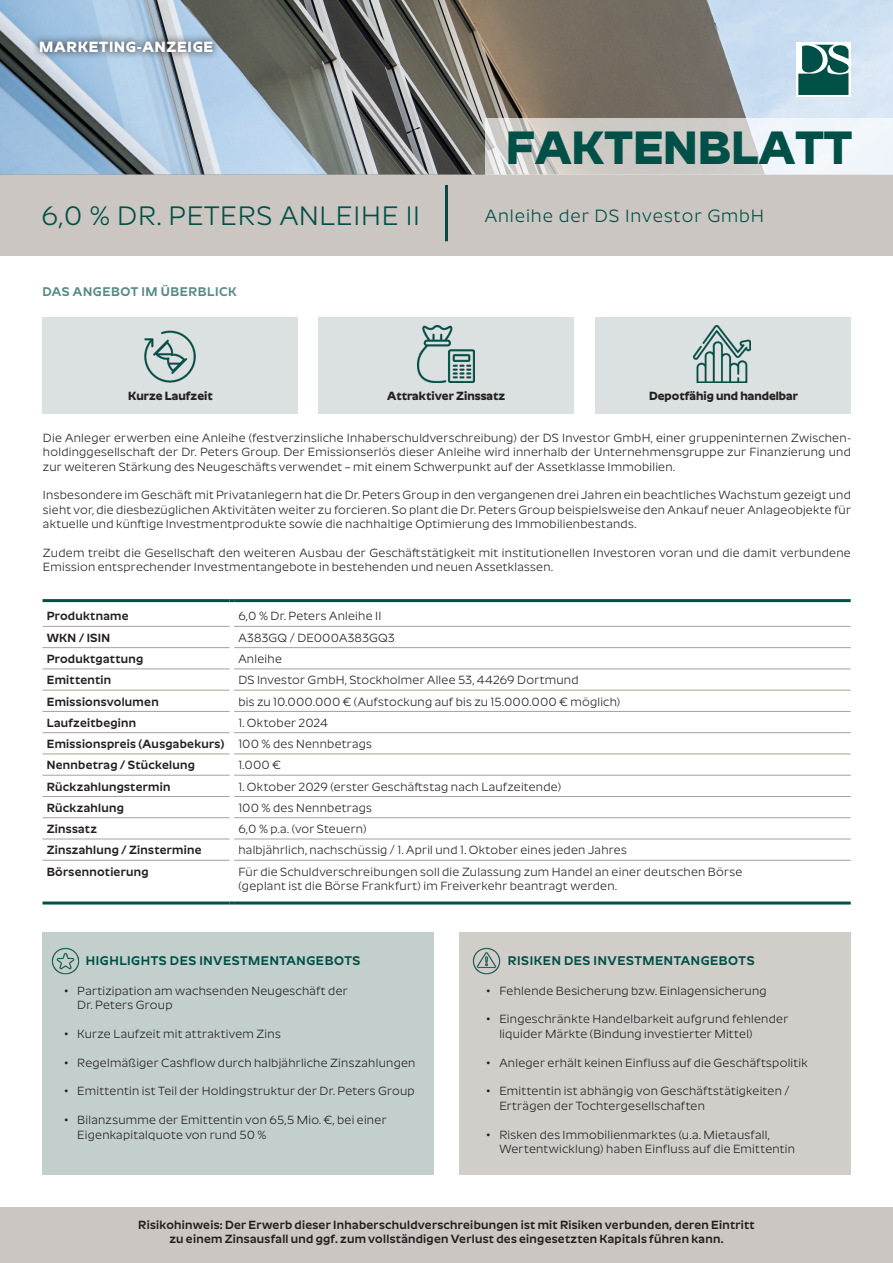
<style>
.page{position:relative;width:893px;height:1263px;background:#fff}
.page>*{position:absolute;margin:0;border:0;box-sizing:border-box;transform-origin:0 0}
.t1{font:700 47.25px "Roundo";color:#005047}
.t2{font:27px "Roundo";letter-spacing:.03em;color:#005047}
.t3{font:18px "Roundo";letter-spacing:.05em;color:#005047}
.t4{font:700 15px "Roundo";letter-spacing:.05em;color:#fff}
.t5{font:600 12.75px "Roundo";letter-spacing:.045em;color:#005047}
.t6{font:600 12.75px "Roundo";letter-spacing:.045em;color:#558b84}
.Fließtext_8_pt{font:12px/14.4px "Roundo";letter-spacing:.02em;color:#231f20}
.Tabelle_Text_libü_8pt{font:12px/14.4px "Roundo";letter-spacing:.02em;color:#231f20}
.DW_TAB_Text_Reg_7_5_12{font:12px/14.4px "Roundo";letter-spacing:.02em;color:#231f20}
.Tabelle_Text_libü_8pt-2{font:600 12px "Roundo";letter-spacing:.025em;color:#231f20}
.Rück_Adresse_8_5pt{font:600 12px/14.4px "Roundo";letter-spacing:.025em;color:#231f20;text-align:center}
.t7{font:700 12px "Roundo";color:#231f20}
</style>
<div class="page">
<div style="left:0;top:1207px;width:893px;height:56px;background:#cbc6c1"></div>
<img style="left:0;top:0;width:893px;height:174px">
<div style="left:796px;top:43px;width:54px;height:54px;background:#fff"></div>
<svg style="left:798px;top:45px;width:51px;height:50px"></svg>
<div style="left:0;top:174px;width:893px;height:82px;background:#cbc6c1"></div>
<svg style="left:485px;top:118px;width:408px;height:56px;fill:#d0cdc9"></svg>
<hr style="left:445px;top:185px;width:3px;height:56px;background:#044b46">
<div style="left:32px;top:33px;width:188px;height:27px;background:#231f20;opacity:.7"></div>
<hr style="left:43px;top:626px;width:187px;height:1px;background:#a9a098">
<hr style="left:43px;top:647px;width:187px;height:1px;background:#a9a098">
<hr style="left:43px;top:668px;width:187px;height:1px;background:#a9a098">
<hr style="left:43px;top:690px;width:187px;height:1px;background:#a9a098">
<hr style="left:43px;top:711px;width:187px;height:1px;background:#a9a098">
<hr style="left:43px;top:732px;width:187px;height:1px;background:#a9a098">
<hr style="left:43px;top:753px;width:187px;height:1px;background:#a9a098">
<hr style="left:43px;top:775px;width:187px;height:1px;background:#a9a098">
<hr style="left:43px;top:796px;width:187px;height:1px;background:#a9a098">
<hr style="left:43px;top:817px;width:187px;height:1px;background:#a9a098">
<hr style="left:43px;top:839px;width:187px;height:1px;background:#a9a098">
<hr style="left:43px;top:860px;width:187px;height:1px;background:#a9a098">
<hr style="left:234px;top:626px;width:617px;height:1px;background:#a9a098">
<hr style="left:234px;top:647px;width:617px;height:1px;background:#a9a098">
<hr style="left:234px;top:668px;width:617px;height:1px;background:#a9a098">
<hr style="left:234px;top:690px;width:617px;height:1px;background:#a9a098">
<hr style="left:234px;top:711px;width:617px;height:1px;background:#a9a098">
<hr style="left:234px;top:732px;width:617px;height:1px;background:#a9a098">
<hr style="left:234px;top:753px;width:617px;height:1px;background:#a9a098">
<hr style="left:234px;top:775px;width:617px;height:1px;background:#a9a098">
<hr style="left:234px;top:796px;width:617px;height:1px;background:#a9a098">
<hr style="left:234px;top:817px;width:617px;height:1px;background:#a9a098">
<hr style="left:234px;top:839px;width:617px;height:1px;background:#a9a098">
<hr style="left:234px;top:860px;width:617px;height:1px;background:#a9a098">
<hr style="left:43px;top:599px;width:187px;height:3px;background:#005047">
<svg style="left:230px;top:599px;width:4px;height:3px"></svg>
<hr style="left:234px;top:599px;width:617px;height:3px;background:#005047">
<hr style="left:43px;top:901px;width:187px;height:3px;background:#005047">
<svg style="left:230px;top:901px;width:4px;height:3px"></svg>
<hr style="left:234px;top:901px;width:617px;height:3px;background:#005047">
<div style="left:43px;top:932px;width:391px;height:242px;background:#c3cfcd"></div>
<img style="left:51px;top:947px;width:29px;height:28px">
<div style="left:459px;top:932px;width:391px;height:242px;background:#d1cdc9"></div>
<img style="left:472px;top:947px;width:29px;height:28px">
<div style="left:43px;top:317px;width:255px;height:97px;background:#dbe0e0"></div>
<div style="left:319px;top:317px;width:255px;height:97px;background:#dbe0e0"></div>
<div style="left:595px;top:317px;width:255px;height:97px;background:#dbe0e0"></div>
<img style="left:144px;top:330px;width:52px;height:53px">
<img style="left:418px;top:326px;width:56px;height:56px">
<img style="left:694px;top:326px;width:56px;height:56px">
<p class="t4" style="left:39px;top:38px;width:175px">MARKETING-ANZEIGE</p>
<p class="t1" style="left:506px;top:121px;width:348px">FAKTENBLATT</p>
<p class="t2" style="left:41px;top:201px;width:380px">6,0 % DR. PETERS ANLEIHE II</p>
<p class="t3" style="left:485px;top:206px;width:281px">Anleihe der DS Investor GmbH</p>
<p class="t6" style="left:43px;top:284px;width:196px">DAS ANGEBOT IM ÜBERBLICK</p>
<p class="t7" style="left:128px;top:389px;width:86px">Kurze Laufzeit</p>
<p class="t7" style="left:387px;top:389px;width:119px">Attraktiver Zinssatz</p>
<p class="t7" style="left:649px;top:389px;width:150px">Depotfähig und handelbar</p>
<p class="Fließtext_8_pt" style="left:43px;top:431px;width:809px;text-align:justify">Die Anleger erwerben eine Anleihe (festverzinsliche Inhaberschuldverschreibung) der DS Investor GmbH, einer gruppeninternen Zwischen&shy;holdinggesellschaft der Dr. Peters Group. Der Emissionserlös dieser Anleihe wird innerhalb der Unternehmensgruppe zur Finanzierung und zur weiteren Stärkung des Neugeschäfts verwendet – mit einem Schwerpunkt auf der Assetklasse Immobilien.</p>
<p class="Fließtext_8_pt" style="left:43px;top:489px;width:809px;text-align:justify">Insbesondere im Geschäft mit Privatanlegern hat die Dr. Peters Group in den vergangenen drei Jahren ein beachtliches Wachstum gezeigt und sieht vor, die diesbezüglichen Aktivitäten weiter zu forcieren. So plant die Dr. Peters Group beispielsweise den Ankauf neuer Anlageobjekte für aktuelle und künftige Investmentprodukte sowie die nachhaltige Optimierung des Immobilienbestands.</p>
<p class="Fließtext_8_pt" style="left:43px;top:546px;width:809px">Zudem treibt die Gesellschaft den weiteren Ausbau der Geschäftstätigkeit mit institutionellen Investoren voran und die damit verbundene<br>Emission entsprechender Investmentangebote in bestehenden und neuen Assetklassen.</p>
<p class="Tabelle_Text_libü_8pt-2" style="left:47px;top:610px;width:83px">Produktname</p>
<p class="Tabelle_Text_libü_8pt" style="left:238px;top:610px;width:145px">6,0 % Dr. Peters Anleihe II</p>
<p class="Tabelle_Text_libü_8pt-2" style="left:47px;top:631px;width:65px">WKN / ISIN</p>
<p class="Tabelle_Text_libü_8pt" style="left:238px;top:631px;width:158px">A383GQ / DE000A383GQ3</p>
<p class="Tabelle_Text_libü_8pt-2" style="left:47px;top:652px;width:98px">Produktgattung</p>
<p class="Tabelle_Text_libü_8pt" style="left:238px;top:652px;width:45px">Anleihe</p>
<p class="Tabelle_Text_libü_8pt-2" style="left:47px;top:673px;width:66px">Emittentin</p>
<p class="Tabelle_Text_libü_8pt" style="left:238px;top:674px;width:342px">DS Investor GmbH, Stockholmer Allee 53, 44269 Dortmund</p>
<p class="Tabelle_Text_libü_8pt-2" style="left:47px;top:695px;width:113px">Emissionsvolumen</p>
<p class="Tabelle_Text_libü_8pt" style="left:238px;top:695px;width:383px">bis zu 10.000.000 € (Aufstockung auf bis zu 15.000.000 € möglich)</p>
<p class="Tabelle_Text_libü_8pt-2" style="left:47px;top:716px;width:91px">Laufzeitbeginn</p>
<p class="Tabelle_Text_libü_8pt" style="left:238px;top:716px;width:91px">1. Oktober 2024</p>
<p class="Tabelle_Text_libü_8pt-2" style="left:47px;top:737px;width:179px">Emissionspreis (Ausgabekurs)</p>
<p class="Tabelle_Text_libü_8pt" style="left:238px;top:737px;width:135px">100 % des Nennbetrags</p>
<p class="Tabelle_Text_libü_8pt-2" style="left:47px;top:758px;width:150px">Nennbetrag / Stückelung</p>
<p class="Tabelle_Text_libü_8pt" style="left:238px;top:759px;width:44px">1.000 €</p>
<p class="Tabelle_Text_libü_8pt-2" style="left:47px;top:780px;width:125px">Rückzahlungstermin</p>
<p class="Tabelle_Text_libü_8pt" style="left:238px;top:780px;width:324px">1. Oktober 2029 (erster Geschäftstag nach Laufzeitende)</p>
<p class="Tabelle_Text_libü_8pt-2" style="left:47px;top:801px;width:79px">Rückzahlung</p>
<p class="Tabelle_Text_libü_8pt" style="left:238px;top:801px;width:135px">100 % des Nennbetrags</p>
<p class="Tabelle_Text_libü_8pt-2" style="left:47px;top:822px;width:52px">Zinssatz</p>
<p class="Tabelle_Text_libü_8pt" style="left:238px;top:823px;width:130px">6,0 % p.a. (vor Steuern)</p>
<p class="Tabelle_Text_libü_8pt-2" style="left:47px;top:843px;width:156px">Zinszahlung / Zinstermine</p>
<p class="Tabelle_Text_libü_8pt" style="left:238px;top:844px;width:390px">halbjährlich, nachschüssig / 1. April und 1. Oktober eines jeden Jahres</p>
<p class="Tabelle_Text_libü_8pt-2" style="left:47px;top:865px;width:103px">Börsennotierung</p>
<p class="Tabelle_Text_libü_8pt" style="left:238px;top:865px;width:505px">Für die Schuldverschreibungen soll die Zulassung zum Handel an einer deutschen Börse (geplant ist die Börse Frankfurt) im Freiverkehr beantragt werden.</p>
<p class="t5" style="left:86px;top:954px;width:276px">HIGHLIGHTS DES INVESTMENTANGEBOTS</p>
<p class="DW_TAB_Text_Reg_7_5_12" style="left:77px;top:984px;width:272px;text-indent:-13px">• Partizipation am wachsenden Neugeschäft der<br>Dr. Peters Group</p>
<p class="DW_TAB_Text_Reg_7_5_12" style="left:65px;top:1027px;width:218px">• Kurze Laufzeit mit attraktivem Zins</p>
<p class="DW_TAB_Text_Reg_7_5_12" style="left:65px;top:1056px;width:352px">• Regelmäßiger Cashflow durch halbjährliche Zinszahlungen</p>
<p class="DW_TAB_Text_Reg_7_5_12" style="left:65px;top:1085px;width:352px">• Emittentin ist Teil der Holdingstruktur der Dr. Peters Group</p>
<p class="DW_TAB_Text_Reg_7_5_12" style="left:77px;top:1114px;width:311px;text-indent:-13px">• Bilanzsumme der Emittentin von 65,5 Mio. €, bei einer<br>Eigenkapitalquote von rund 50 %</p>
<p class="t5" style="left:508px;top:954px;width:248px">RISIKEN DES INVESTMENTANGEBOTS</p>
<p class="Fließtext_8_pt" style="left:487px;top:984px;width:282px">• Fehlende Besicherung bzw. Einlagensicherung</p>
<p class="Fließtext_8_pt" style="left:499px;top:1013px;width:290px;text-indent:-13px">• Eingeschränkte Handelbarkeit aufgrund fehlender liquider Märkte (Bindung investierter Mittel)</p>
<p class="Fließtext_8_pt" style="left:487px;top:1056px;width:323px">• Anleger erhält keinen Einfluss auf die Geschäftspolitik</p>
<p class="Fließtext_8_pt" style="left:499px;top:1085px;width:292px;text-indent:-13px">• Emittentin ist abhängig von Geschäftstätigkeiten /<br>Erträgen der Tochtergesellschaften</p>
<p class="Fließtext_8_pt" style="left:499px;top:1128px;width:297px;text-indent:-13px">• Risken des Immobilienmarktes (u.a. Mietausfall,<br>Wertentwicklung) haben Einfluss auf die Emittentin</p>
<p class="Rück_Adresse_8_5pt" style="left:138px;top:1219px;width:618px">Risikohinweis: Der Erwerb dieser Inhaberschuldverschreibungen ist mit Risiken verbunden, deren Eintritt zu einem Zinsausfall und ggf. zum vollständigen Verlust des eingesetzten Kapitals führen kann.</p>
</div>
